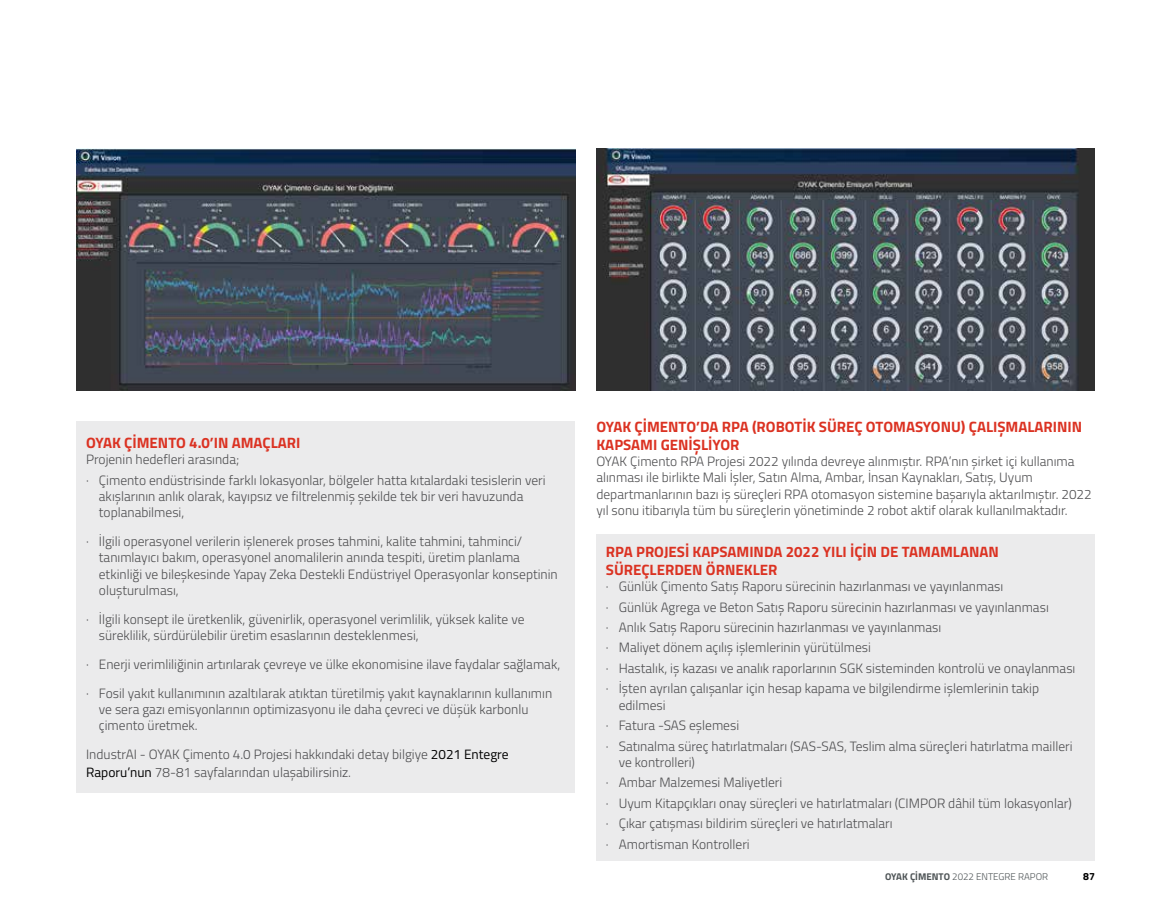
<style>
.page{position:relative;width:1149px;height:915px;background:#fff}
.page>*{position:absolute;margin:0;border:0;box-sizing:border-box;transform-origin:0 0}
.t1{font:700 15px/18px "Titillium";color:#db3222}
.t2{font:300 13.5px/20.4px "Titillium";color:#4d4d4f}
.t3{font:700 10.5px "Titillium";color:#000}
.t4{font:300 9.75px "Titillium";color:#4e5456}
.s1{font-weight:400;color:#000}
.s2{font-weight:700}
</style>
<div class="page">
<div style="left:77px;top:421px;width:498px;height:371px;background:#ebebec"></div>
<div style="left:596px;top:534px;width:498px;height:326px;background:#ebebec"></div>
<img style="left:77px;top:149px;width:498px;height:241px">
<img style="left:596px;top:149px;width:498px;height:241px">
<p class="t1" style="left:86px;top:433px;width:216px">OYAK ÇİMENTO 4.0’IN AMAÇLARI</p>
<p class="t2" style="left:86px;top:448px;width:461px">Projenin hedefleri arasında;<br>· Çimento endüstrisinde farklı lokasyonlar, bölgeler hatta kıtalardaki tesislerin veri</p>
<p class="t2" style="left:99px;top:487px;width:426px;line-height:16.2px">akışlarının anlık olarak, kayıpsız ve filtrelenmiş şekilde tek bir veri havuzunda toplanabilmesi,</p>
<p class="t2" style="left:99px;top:532px;width:460px;line-height:16.2px;text-indent:-13px">· İlgili operasyonel verilerin işlenerek proses tahmini, kalite tahmini, tahminci/ tanımlayıcı bakım, operasyonel anomalilerin anında tespiti, üretim planlama etkinliği ve bileşkesinde Yapay Zeka Destekli Endüstriyel Operasyonlar konseptinin oluşturulması,</p>
<p class="t2" style="left:99px;top:610px;width:427px;line-height:16.2px;text-indent:-13px">· İlgili konsept ile üretkenlik, güvenirlik, operasyonel verimlilik, yüksek kalite ve süreklilik, sürdürülebilir üretim esaslarının desteklenmesi,</p>
<p class="t2" style="left:86px;top:648px;width:475px;line-height:29px">· Enerji verimliliğinin artırılarak çevreye ve ülke ekonomisine ilave faydalar sağlamak, · Fosil yakıt kullanımının azaltılarak atıktan türetilmiş yakıt kaynaklarının kullanımın</p>
<p class="t2" style="left:99px;top:700px;width:431px;line-height:16.2px">ve sera gazı emisyonlarının optimizasyonu ile daha çevreci ve düşük karbonlu çimento üretmek.</p>
<p class="t2" style="left:86px;top:744px;width:424px;line-height:18px">IndustrAI - OYAK Çimento 4.0 Projesi hakkındaki detay bilgiye <span class="s1">2021 Entegre<br>Raporu’nun</span> 78-81 sayfalarından ulaşabilirsiniz.</p>
<p class="t1" style="left:596px;top:417px;width:487px">OYAK ÇİMENTO’DA RPA (ROBOTİK SÜREÇ OTOMASYONU) ÇALIŞMALARININ<br>KAPSAMI GENİŞLİYOR</p>
<p class="t2" style="left:596px;top:452px;width:496px;line-height:16.2px">OYAK Çimento RPA Projesi 2022 yılında devreye alınmıştır. RPA’nın şirket içi kullanıma alınması ile birlikte Mali İşler, Satın Alma, Ambar, İnsan Kaynakları, Satış, Uyum departmanlarının bazı iş süreçleri RPA otomasyon sistemine başarıyla aktarılmıştır. 2022 yıl sonu itibarıyla tüm bu süreçlerin yönetiminde 2 robot aktif olarak kullanılmaktadır.</p>
<p class="t1" style="left:605px;top:541px;width:394px">RPA PROJESİ KAPSAMINDA 2022 YILI İÇİN DE TAMAMLANAN<br>SÜREÇLERDEN ÖRNEKLER</p>
<p class="t2" style="left:605px;top:575px;width:471px">· Günlük Çimento Satış Raporu sürecinin hazırlanması ve yayınlanması<br>· Günlük Agrega ve Beton Satış Raporu sürecinin hazırlanması ve yayınlanması<br>· Anlık Satış Raporu sürecinin hazırlanması ve yayınlanması<br>· Maliyet dönem açılış işlemlerinin yürütülmesi<br>· Hastalık, iş kazası ve analık raporlarının SGK sisteminden kontrolü ve onaylanması · İşten ayrılan çalışanlar için hesap kapama ve bilgilendirme işlemlerinin takip</p>
<p class="t2" style="left:605px;top:693px;width:468px;text-indent:13px">edilmesi<br>· Fatura -SAS eşlemesi<br>· Satınalma süreç hatırlatmaları (SAS-SAS, Teslim alma süreçleri hatırlatma mailleri</p>
<p class="t2" style="left:605px;top:751px;width:467px;text-indent:13px">ve kontrolleri)<br>· Ambar Malzemesi Maliyetleri<br>· Uyum Kitapçıkları onay süreçleri ve hatırlatmaları (CIMPOR dâhil tüm lokasyonlar) · Çıkar çatışması bildirim süreçleri ve hatırlatmaları<br>· Amortisman Kontrolleri</p>
<p class="t4" style="left:884px;top:868px;width:164px"><span class="s2">OYAK ÇİMENTO</span> 2022 ENTEGRE RAPOR</p>
<p class="t3" style="left:1082px;top:868px;width:13px">87</p>
</div>
